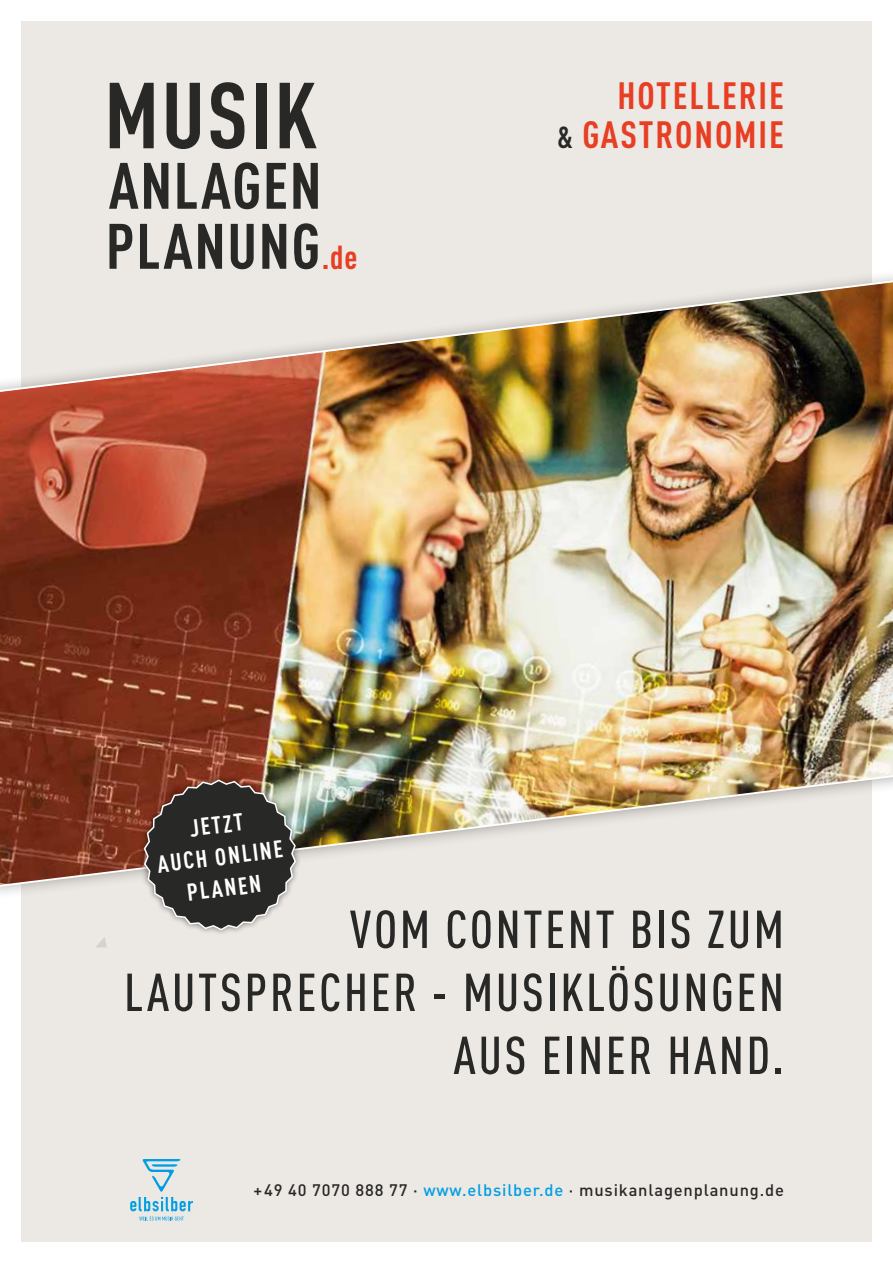
<style>
.page{position:relative;width:893px;height:1263px;background:#fff}
.page>*{position:absolute;margin:0;border:0;box-sizing:border-box;transform-origin:0 0}
.t1{font:700 91.95px "DIN Cond";letter-spacing:.025em;color:#282827}
.t2{font:700 64.35px "DIN Cond";letter-spacing:.02em;color:#282827}
.t3{font:700 63.15px "DIN Cond";letter-spacing:.025em;color:#282827}
.t4{font:500 52.5px/63px "DIN Cond";letter-spacing:.05em;color:#282827;text-align:right}
.t5{font:700 37.5px/39px "DIN Cond";letter-spacing:.05em;color:#e73e24;text-align:right}
.t6{font:700 24px/31.8px "DIN Cond";color:#fff;text-align:center}
.t7{font:500 16.5px "DIN Pro";letter-spacing:.05em;color:#282827}
.s1{font-size:32.85px;color:#e73e24}
.s2{font-size:30px;color:#282827}
.s3{color:#009fe3}
</style>
<div class="page">
<div style="left:21px;top:21px;width:851px;height:1221px;background:#eae6e0"></div>
<img style="left:0;top:395px;width:893px;height:377px">
<img style="left:0;top:278px;width:893px;height:117px">
<img style="left:0;top:772px;width:893px;height:117px">
<svg style="left:130px;top:1159px;width:63px;height:61px"></svg>
<div style="left:138px;top:773px;width:164px;height:163px;background:#000;opacity:.5"></div>
<svg style="left:143px;top:779px;width:154px;height:152px;background:#554f4b"></svg>
<h1 class="t1" style="left:104px;top:60px;width:215px">MUSIK</h1>
<p class="t2" style="left:109px;top:147px;width:214px">ANLAGEN</p>
<p class="t3" style="left:106px;top:208px;width:253px">PLANUNG<span class="s1">.de</span></p>
<p class="t5" style="left:557px;top:75px;width:228px">HOTELLERIE<br><span class="s2">&amp;</span> GASTRONOMIE</p>
<p class="t6" style="left:152px;top:816px;width:128px;rotate:-7deg">JETZT<br>AUCH ONLINE<br>PLANEN</p>
<p class="t4" style="left:124px;top:897px;width:661px">VOM CONTENT BIS ZUM<br>LAUTSPRECHER - MUSIKLÖSUNGEN<br>AUS EINER HAND.</p>
<p class="t7" style="left:254px;top:1179px;width:532px">+49 40 7070 888 77 · <span class="s3">www.elbsilber.de</span> · musikanlagenplanung.de</p>
</div>
